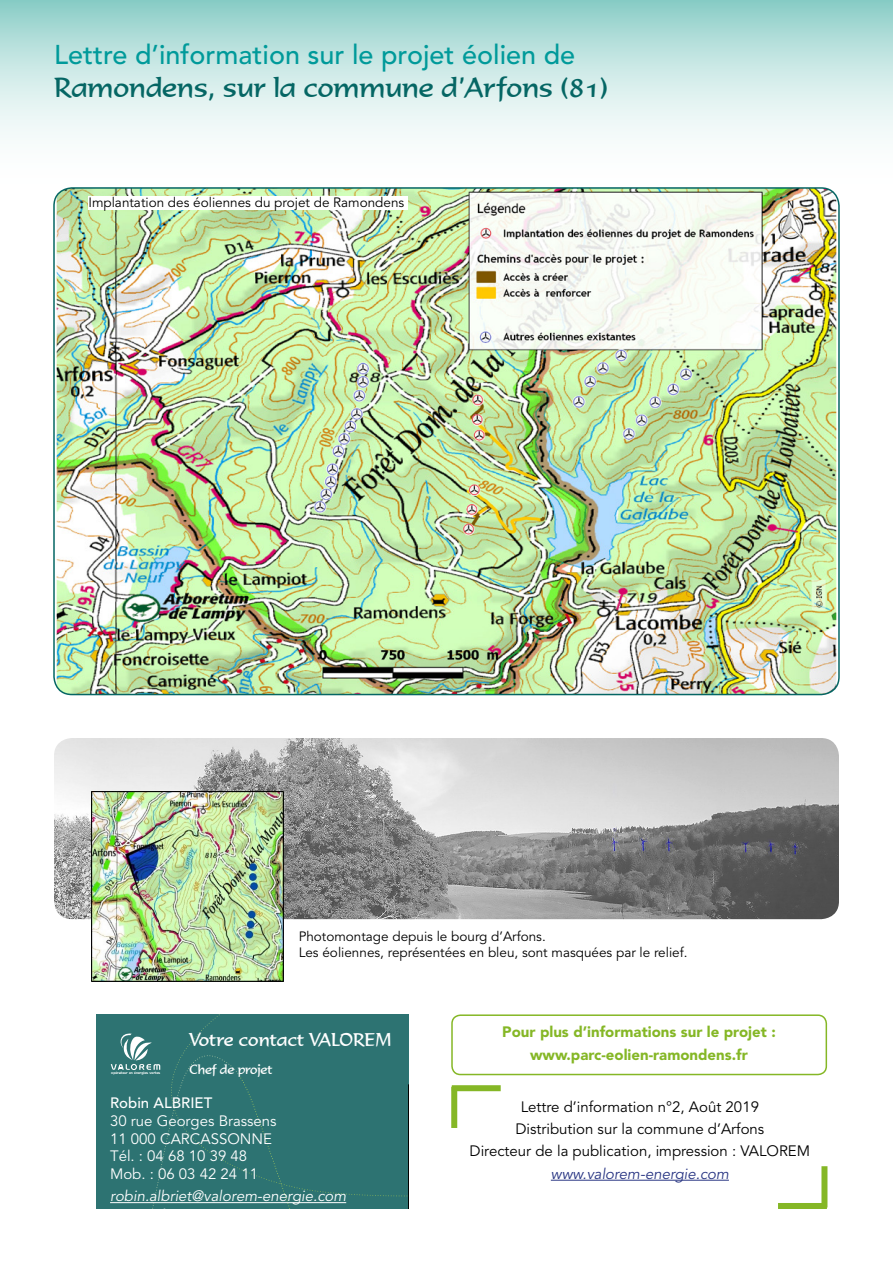
<style>
.page{position:relative;width:893px;height:1263px;background:#fff}
.page>*{position:absolute;margin:0;border:0;box-sizing:border-box;transform-origin:0 0}
.t1{font:500 27px "Avenir LT Std";color:#009a9a}
.t2{font:27px "Formal 436 BT";color:#056664}
.t3{font:17.85px "Formal 436 BT";color:#fff}
.t4{font:15px/22.2px "Avenir LT Std";color:#000;text-align:center}
.t5{font:15px/17.9px "Avenir LT Std";color:#fff}
.t6{font:900 15px/22.2px "Avenir LT Std";color:#85b726;text-align:center}
.t7{font:italic 15px "Avenir LT Std";color:#fff}
.t8{font:italic 15px "Avenir LT Std";color:#283583}
.t9{font:500 15px "Avenir LT Std";color:#fff}
.t10{font:13.5px/16.2px "Avenir LT Std";color:#000}
.t11{font:12.9px "Formal 436 BT";letter-spacing:-.01em;color:#fff}
.t12{font:3.45px "Handel Gothic BT";letter-spacing:-.01em;color:#fff}
.t13{font:3.45px "Handel Gothic BT";letter-spacing:.03em;color:#fff}
</style>
<div class="page">
<svg style="left:0;top:0;width:893px;height:199px"></svg>
<img style="left:57px;top:188px;width:779px;height:506px">
<div style="left:451px;top:1014px;width:376px;height:61px;border:2px solid #85b726;border-radius:9px"></div>
<div style="left:96px;top:1015px;width:312px;height:194px;background:#2d7372"></div>
<hr style="left:110px;top:1202px;width:236px;height:1px;background:#fff">
<svg style="left:111px;top:1014px;width:297px;height:195px"></svg>
<div style="left:452px;top:1085px;width:49px;height:6px;background:#85b726"></div>
<div style="left:451px;top:1087px;width:6px;height:41px;background:#85b726"></div>
<hr style="left:551px;top:1180px;width:178px;height:1px;background:#283583">
<div style="left:778px;top:1203px;width:49px;height:6px;background:#85b726"></div>
<div style="left:821px;top:1166px;width:6px;height:41px;background:#85b726"></div>
<div style="left:88px;top:197px;width:320px;height:13px;background:#fff"></div>
<img style="left:54px;top:738px;width:785px;height:181px">
<img style="left:91px;top:792px;width:193px;height:189px">
<h1 class="t1" style="left:54px;top:39px;width:523px">Lettre d’information sur le projet éolien de</h1>
<h1 class="t2" style="left:54px;top:71px;width:556px">Ramondens, sur la commune d’Arfons (81)</h1>
<p class="t10" style="left:88px;top:195px;width:317px">Implantation des éoliennes du projet de Ramondens</p>
<p class="t10" style="left:299px;top:929px;width:390px">Photomontage depuis le bourg d’Arfons.<br>Les éoliennes, représentées en bleu, sont masquées par le relief.</p>
<p class="t6" style="left:502px;top:1021px;width:275px">Pour plus d’informations sur le projet : www.parc-eolien-ramondens.fr</p>
<h2 class="t3" style="left:189px;top:1028px;width:204px">Votre contact VALOREM</h2>
<p class="t11" style="left:189px;top:1061px;width:85px">Chef de projet</p>
<p class="t12" style="left:111px;top:1070px;width:50px">opérateur en énergies vertes</p>
<p class="t13" style="left:111px;top:1104px;width:54px">opérateur en énergies vertes</p>
<p class="t4" style="left:470px;top:1096px;width:342px">Lettre d’information n°2, Août 2019<br>Distribution sur la commune d’Arfons<br>Directeur de la publication, impression : VALOREM</p>
<p class="t8" style="left:551px;top:1165px;width:180px">www.valorem-energie.com</p>
<p class="t9" style="left:110px;top:1094px;width:104px">Robin ALBRIET</p>
<p class="t5" style="left:110px;top:1112px;width:168px">30 rue Georges Brassens<br>11 000 CARCASSONNE<br>Tél. : 04 68 10 39 48<br>Mob. : 06 03 42 24 11</p>
<p class="t7" style="left:110px;top:1187px;width:238px">robin.albriet@valorem-energie.com</p>
</div>
